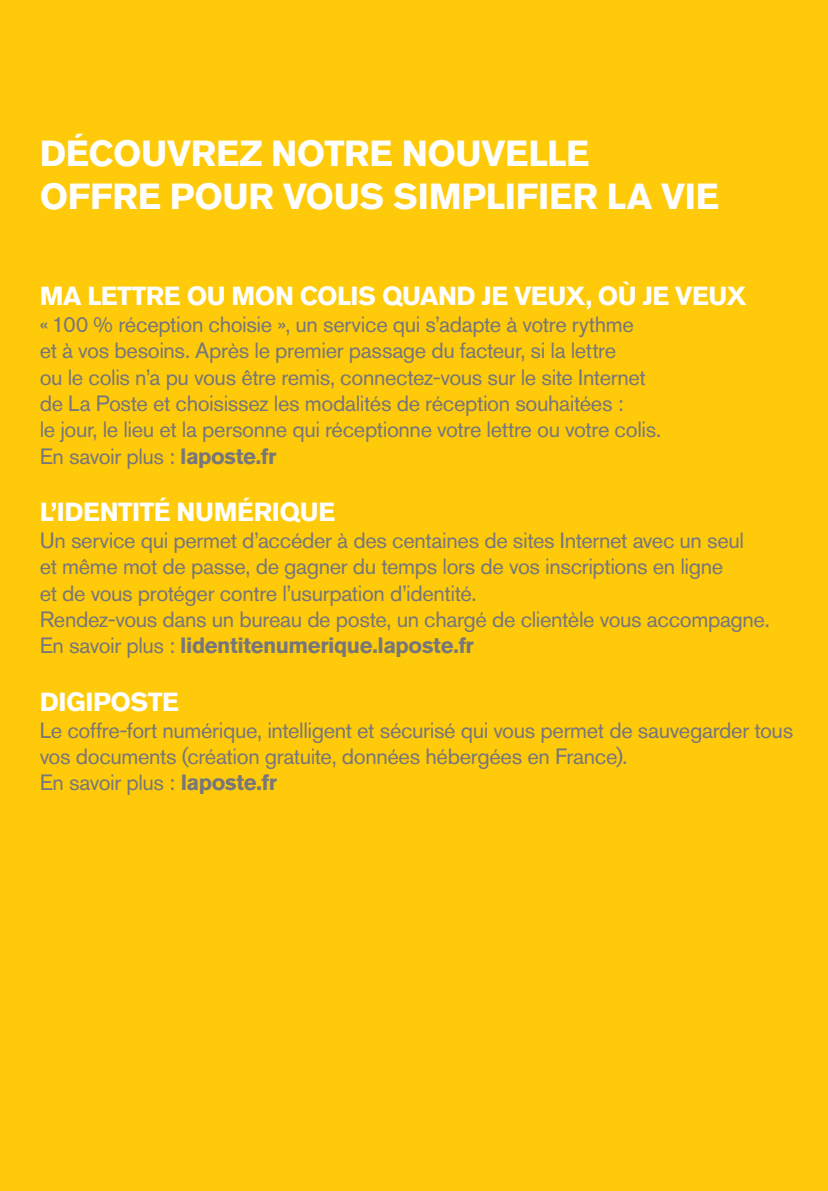
<style>
.page{position:relative;width:828px;height:1191px;background:#feca0a}
.page>*{position:absolute;margin:0;border:0;box-sizing:border-box;transform-origin:0 0}
.t1{font:700 36px/43.2px "Akzidenz Grotesk Std";letter-spacing:-.005em;color:#fff}
.t2{font:700 26px "Akzidenz Grotesk Std";letter-spacing:-.015em;color:#fff}
.t3{font:22px/26.4px "Akzidenz Grotesk Std";letter-spacing:-.015em;color:#77767a}
.s1{font-weight:700}
</style>
<div class="page">
<h1 class="t1" style="left:40px;top:132px;width:681px">DÉCOUVREZ NOTRE NOUVELLE<br>OFFRE POUR VOUS SIMPLIFIER LA VIE</h1>
<p class="t2" style="left:40px;top:281px;width:708px">MA LETTRE OU MON COLIS QUAND JE VEUX, OÙ JE VEUX</p>
<p class="t3" style="left:40px;top:311px;width:623px">« 100 % réception choisie », un service qui s’adapte à votre rythme<br>et à vos besoins. Après le premier passage du facteur, si la lettre<br>ou le colis n’a pu vous être remis, connectez-vous sur le site Internet de La Poste et choisissez les modalités de réception souhaitées :<br>le jour, le lieu et la personne qui réceptionne votre lettre ou votre colis.<br>En savoir plus : <span class="s1">laposte.fr</span></p>
<p class="t2" style="left:40px;top:497px;width:297px">L’IDENTITÉ NUMÉRIQUE</p>
<p class="t3" style="left:40px;top:527px;width:731px">Un service qui permet d’accéder à des centaines de sites Internet avec un seul<br>et même mot de passe, de gagner du temps lors de vos inscriptions en ligne<br>et de vous protéger contre l’usurpation d’identité.<br>Rendez-vous dans un bureau de poste, un chargé de clientèle vous accompagne.<br>En savoir plus : <span class="s1">lidentitenumerique.laposte.fr</span></p>
<p class="t2" style="left:40px;top:687px;width:141px">DIGIPOSTE</p>
<p class="t3" style="left:40px;top:716px;width:755px">Le coffre-fort numérique, intelligent et sécurisé qui vous permet de sauvegarder tous vos documents (création gratuite, données hébergées en France).<br>En savoir plus : <span class="s1">laposte.fr</span></p>
</div>
